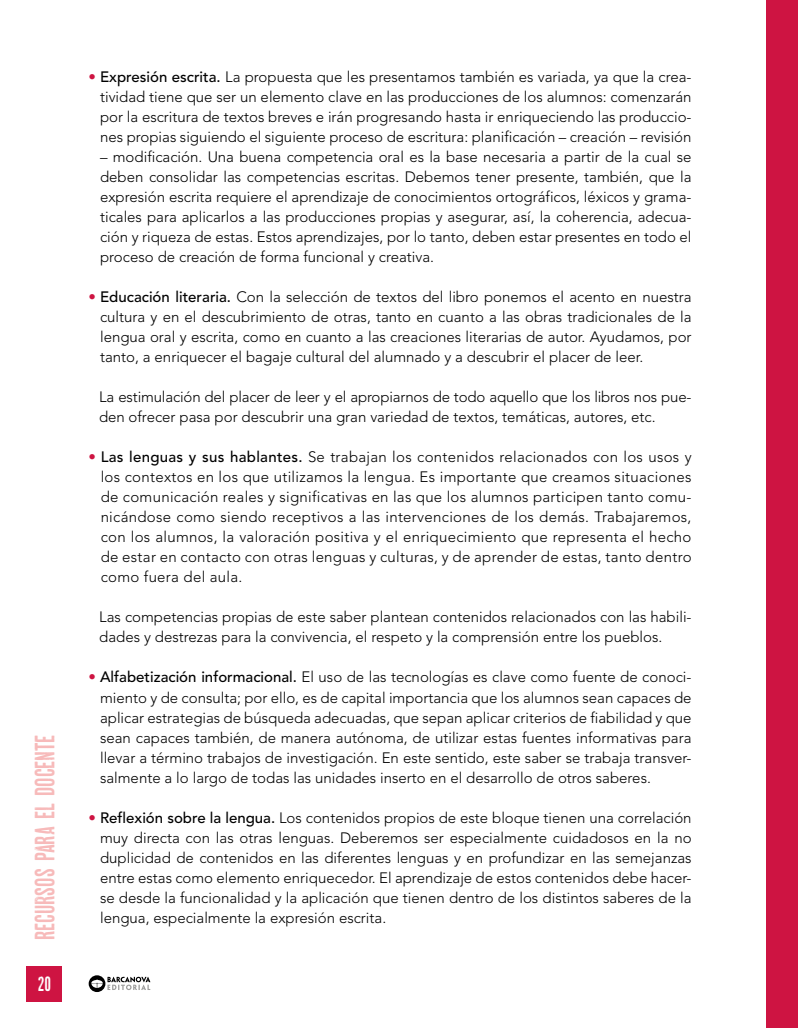
<style>
.page{position:relative;width:798px;height:1028px;background:#fff}
.page>*{position:absolute;margin:0;border:0;box-sizing:border-box;transform-origin:0 0}
.t1{font:28.75px "Wood Bonnet Grotesque No 4";color:#f7baba}
.t2{font:21.25px "Wood Bonnet Grotesque No 4";color:#fff}
.Text_Normal{font:300 15px/20px "Avenir LT Std";color:#000;text-align:justify}
.Text_Normal_EntratPi{font:300 15px/20px "Avenir LT Std";color:#000}
.s1{color:#ce1442}
.s2{font-weight:500}
</style>
<div class="page">
<svg style="left:89px;top:975px;width:61px;height:17px"></svg>
<div style="left:27px;top:966px;width:35px;height:35px;background:#ce1442"></div>
<div style="left:765px;top:0;width:32px;height:1028px;background:#ce1442"></div>
<h1 class="t1" style="left:28px;top:940px;width:207px;rotate:-90deg">RECURSOS PARA EL DOCENTE</h1>
<h2 class="t2" style="left:38px;top:972px;width:15px">20</h2>
<p class="Text_Normal" style="left:100px;top:67px;width:592px;text-indent:-11px"><span class="s1">•</span> <span class="s2">Expresión escrita.</span> La propuesta que les presentamos también es variada, ya que la crea&shy;tividad tiene que ser un elemento clave en las producciones de los alumnos: comenzarán por la escritura de textos breves e irán progresando hasta ir enriqueciendo las produccio&shy;nes propias siguiendo el siguiente proceso de escritura: planificación – creación – revisión</p>
<p class="Text_Normal" style="left:100px;top:147px;width:592px">– modificación. Una buena competencia oral es la base necesaria a partir de la cual se deben consolidar las competencias escritas. Debemos tener presente, también, que la expresión escrita requiere el aprendizaje de conocimientos ortográficos, léxicos y grama&shy;ticales para aplicarlos a las producciones propias y asegurar, así, la coherencia, adecua&shy;ción y riqueza de estas. Estos aprendizajes, por lo tanto, deben estar presentes en todo el proceso de creación de forma funcional y creativa.</p>
<p class="Text_Normal" style="left:100px;top:287px;width:593px;text-indent:-11px"><span class="s1">•</span> <span class="s2">Educación literaria.</span> Con la selección de textos del libro ponemos el acento en nuestra cultura y en el descubrimiento de otras, tanto en cuanto a las obras tradicionales de la lengua oral y escrita, como en cuanto a las creaciones literarias de autor. Ayudamos, por tanto, a enriquecer el bagaje cultural del alumnado y a descubrir el placer de leer.</p>
<p class="Text_Normal_EntratPi" style="left:99px;top:387px;width:593px">La estimulación del placer de leer y el apropiarnos de todo aquello que los libros nos pue&shy;den ofrecer pasa por descubrir una gran variedad de textos, temáticas, autores, etc.</p>
<p class="Text_Normal" style="left:101px;top:447px;width:592px;text-indent:-12px"><span class="s1">•</span> <span class="s2">Las lenguas y sus hablantes.</span> Se trabajan los contenidos relacionados con los usos y los contextos en los que utilizamos la lengua. Es importante que creamos situaciones de comunicación reales y significativas en las que los alumnos participen tanto comu&shy;nicándose como siendo receptivos a las intervenciones de los demás. Trabajaremos, con los alumnos, la valoración positiva y el enriquecimiento que representa el hecho de estar en contacto con otras lenguas y culturas, y de aprender de estas, tanto dentro como fuera del aula.</p>
<p class="Text_Normal_EntratPi" style="left:99px;top:607px;width:593px">Las competencias propias de este saber plantean contenidos relacionados con las habili&shy;dades y destrezas para la convivencia, el respeto y la comprensión entre los pueblos.</p>
<p class="Text_Normal" style="left:100px;top:667px;width:592px;text-indent:-11px"><span class="s1">•</span> <span class="s2">Alfabetización informacional.</span> El uso de las tecnologías es clave como fuente de conoci&shy;miento y de consulta; por ello, es de capital importancia que los alumnos sean capaces de aplicar estrategias de búsqueda adecuadas, que sepan aplicar criterios de fiabilidad y que sean capaces también, de manera autónoma, de utilizar estas fuentes informativas para llevar a término trabajos de investigación. En este sentido, este saber se trabaja transver&shy;salmente a lo largo de todas las unidades inserto en el desarrollo de otros saberes.</p>
<p class="Text_Normal" style="left:100px;top:807px;width:593px;text-indent:-11px"><span class="s1">•</span> <span class="s2">Reflexión sobre la lengua.</span> Los contenidos propios de este bloque tienen una correlación muy directa con las otras lenguas. Deberemos ser especialmente cuidadosos en la no duplicidad de contenidos en las diferentes lenguas y en profundizar en las semejanzas entre estas como elemento enriquecedor. El aprendizaje de estos contenidos debe hacer&shy;se desde la funcionalidad y la aplicación que tienen dentro de los distintos saberes de la lengua, especialmente la expresión escrita.</p>
</div>
